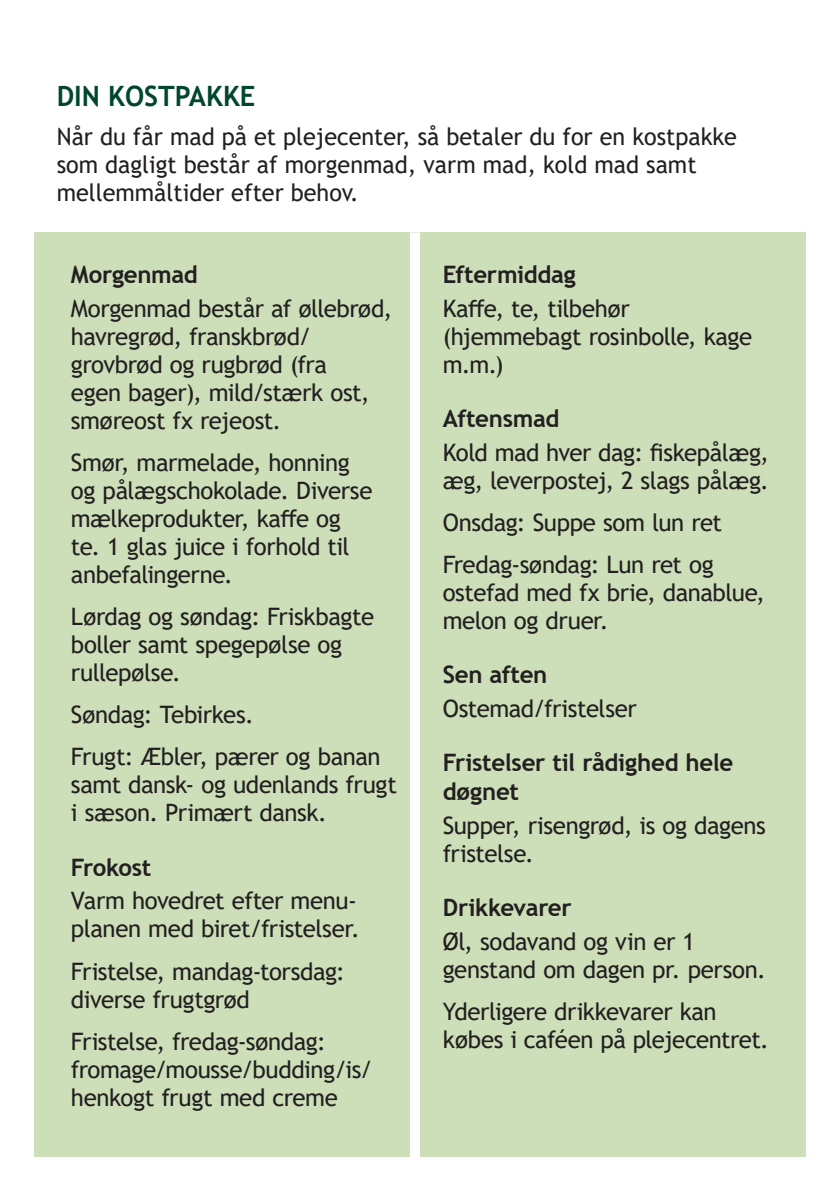
<style>
.page{position:relative;width:840px;height:1191px;background:#fff}
.page>*{position:absolute;margin:0;border:0;box-sizing:border-box;transform-origin:0 0}
.Overskrift{font:700 28px "Trebuchet MS";color:#004630}
.Brød{font:24px/28px "Trebuchet MS";letter-spacing:-.015em;color:#231f20}
.Bold{font:700 24px/28.8px "Trebuchet MS";letter-spacing:-.01em;color:#231f20}
</style>
<div class="page">
<div style="left:34px;top:232px;width:771px;height:925px;background:#ccdfb9"></div>
<div style="left:410px;top:232px;width:10px;height:925px;background:#fff"></div>
<p class="Overskrift" style="left:57px;top:78px;width:200px">DIN KOSTPAKKE</p>
<p class="Brød" style="left:57px;top:122px;width:681px">Når du får mad på et plejecenter, så betaler du for en kostpakke som dagligt består af morgenmad, varm mad, kold mad samt mellemmåltider efter behov.</p>
<p class="Bold" style="left:71px;top:260px;width:128px">Morgenmad</p>
<p class="Brød" style="left:71px;top:294px;width:322px">Morgenmad består af øllebrød, havregrød, franskbrød/ grovbrød og rugbrød (fra<br>egen bager), mild/stærk ost, smøreost fx rejeost.</p>
<p class="Brød" style="left:71px;top:448px;width:303px">Smør, marmelade, honning og pålægschokolade. Diverse mælkeprodukter, kaffe og te. 1 glas juice i forhold til anbefalingerne.</p>
<p class="Brød" style="left:71px;top:602px;width:304px">Lørdag og søndag: Friskbagte boller samt spegepølse og rullepølse.</p>
<p class="Brød" style="left:71px;top:700px;width:184px">Søndag: Tebirkes.</p>
<p class="Brød" style="left:71px;top:742px;width:327px">Frugt: Æbler, pærer og banan samt dansk- og udenlands frugt i sæson. Primært dansk.</p>
<p class="Bold" style="left:71px;top:853px;width:82px">Frokost</p>
<p class="Brød" style="left:71px;top:886px;width:290px">Varm hovedret efter menu&shy;planen med biret/fristelser.</p>
<p class="Brød" style="left:71px;top:957px;width:275px">Fristelse, mandag-torsdag: diverse frugtgrød</p>
<p class="Brød" style="left:71px;top:1027px;width:303px">Fristelse, fredag-søndag: fromage/mousse/budding/is/ henkogt frugt med creme</p>
<p class="Bold" style="left:442px;top:260px;width:135px">Eftermiddag</p>
<p class="Brød" style="left:442px;top:294px;width:311px">Kaffe, te, tilbehør (hjemmebagt rosinbolle, kage m.m.)</p>
<p class="Bold" style="left:442px;top:404px;width:118px">Aftensmad</p>
<p class="Brød" style="left:442px;top:438px;width:327px">Kold mad hver dag: fiskepålæg, æg, leverpostej, 2 slags pålæg.</p>
<p class="Brød" style="left:442px;top:508px;width:281px">Onsdag: Suppe som lun ret</p>
<p class="Brød" style="left:442px;top:550px;width:323px">Fredag-søndag: Lun ret og ostefad med fx brie, danablue, melon og druer.</p>
<p class="Bold" style="left:442px;top:660px;width:106px">Sen aften</p>
<p class="Brød" style="left:442px;top:694px;width:195px">Ostemad/fristelser</p>
<p class="Bold" style="left:442px;top:748px;width:292px">Fristelser til rådighed hele døgnet</p>
<p class="Brød" style="left:442px;top:811px;width:324px">Supper, risengrød, is og dagens fristelse.</p>
<p class="Bold" style="left:442px;top:893px;width:130px">Drikkevarer</p>
<p class="Brød" style="left:442px;top:927px;width:324px">Øl, sodavand og vin er 1 genstand om dagen pr. person.</p>
<p class="Brød" style="left:442px;top:997px;width:327px">Yderligere drikkevarer kan købes i caféen på plejecentret.</p>
</div>
